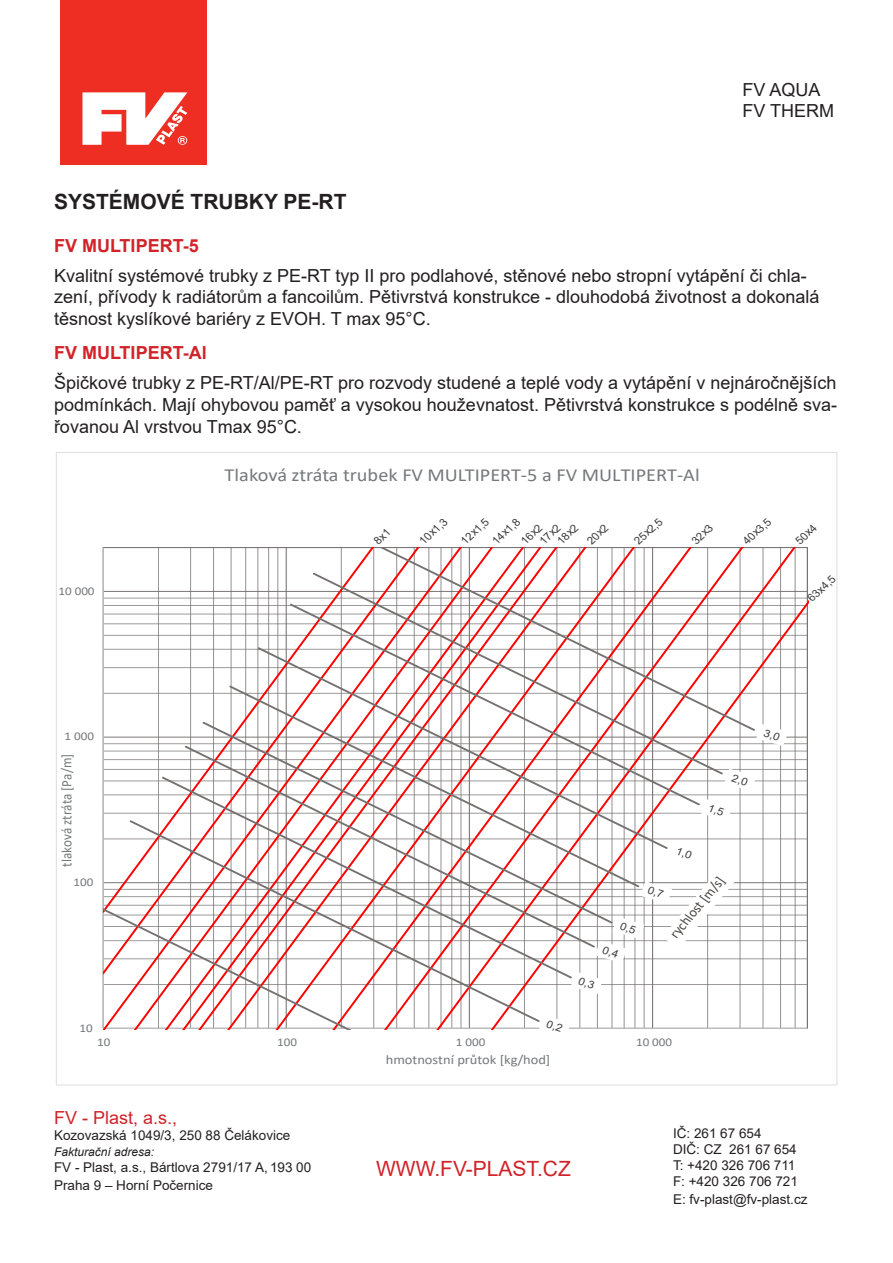
<style>
.page{position:relative;width:893px;height:1263px;background:#fff}
.page>*{position:absolute;margin:0;border:0;box-sizing:border-box;transform-origin:0 0}
.t1{font:700 21px "Arial";color:#231f20}
.t2{font:21px "Arial";color:#d1232a}
.t3{font:18.45px "Calibri";color:#76787b;scale:1.1 1}
.t4{font:18px/21.6px "Arial";color:#231f20}
.t5{font:700 18px "Arial";color:#d1232a}
.t6{font:18px "Arial";color:#d1232a}
.t7{font:14.55px "Calibri";letter-spacing:.005em;color:#76787b;scale:.91 1}
.t8{font:13.95px "Calibri";color:#4d4545}
.t9{font:13.5px/18px "Arial";color:#231f20}
.t10{font:13.2px "Calibri";color:#76787b;scale:1.1 1}
.t11{font:italic 12px "Arial";color:#231f20}
.t12{font:11.85px "Calibri";letter-spacing:.005em;color:#76787b;scale:1.1 1}
.t13{font:10.95px/20.9px "Arial";color:#3d3c3c}
</style>
<div class="page">
<svg style="left:103px;top:547px;width:705px;height:51px"></svg>
<svg style="left:103px;top:598px;width:705px;height:431px"></svg>
<svg style="left:103px;top:893px;width:383px;height:136px"></svg>
<svg style="left:128px;top:819px;width:413px;height:204px"></svg>
<svg style="left:160px;top:775px;width:414px;height:205px"></svg>
<svg style="left:183px;top:744px;width:412px;height:205px"></svg>
<svg style="left:201px;top:720px;width:394px;height:205px"></svg>
<svg style="left:228px;top:684px;width:367px;height:205px"></svg>
<svg style="left:256px;top:646px;width:413px;height:204px"></svg>
<svg style="left:288px;top:602px;width:414px;height:205px"></svg>
<svg style="left:311px;top:571px;width:414px;height:205px"></svg>
<svg style="left:343px;top:547px;width:414px;height:185px"></svg>
<div style="left:60px;top:0;width:147px;height:165px;background:#ee2e22"></div>
<svg style="left:82px;top:92px;width:105px;height:53px"></svg>
<svg style="left:700px;top:799px;width:32px;height:22px"></svg>
<svg style="left:724px;top:769px;width:32px;height:22px"></svg>
<svg style="left:756px;top:724px;width:32px;height:22px"></svg>
<svg style="left:595px;top:842px;width:144px;height:121px"></svg>
<svg style="left:571px;top:972px;width:32px;height:22px"></svg>
<svg style="left:539px;top:1015px;width:32px;height:14px"></svg>
<p class="t4" style="left:743px;top:78px;width:80px">FV AQUA</p>
<p class="t4" style="left:743px;top:100px;width:93px">FV THERM</p>
<p class="t1" style="left:54px;top:187px;width:294px">SYSTÉMOVÉ TRUBKY PE-RT</p>
<p class="t5" style="left:54px;top:233px;width:146px">FV MULTIPERT-5</p>
<p class="t4" style="left:54px;top:264px;width:767px">Kvalitní systémové trubky z PE-RT typ II pro podlahové, stěnové nebo stropní vytápění či chla&shy;zení, přívody k radiátorům a fancoilům. Pětivrstvá konstrukce - dlouhodobá životnost a dokonalá těsnost kyslíkové bariéry z EVOH. T max 95°C.</p>
<p class="t5" style="left:54px;top:340px;width:154px">FV MULTIPERT-Al</p>
<p class="t4" style="left:54px;top:372px;width:785px;text-align:justify">Špičkové trubky z PE-RT/Al/PE-RT pro rozvody studené a teplé vody a vytápění v nejnáročnějších podmínkách. Mají ohybovou paměť a vysokou houževnatost. Pětivrstvá konstrukce s podélně sva&shy;řovanou Al vrstvou Tmax 95°C.</p>
<p class="t12" style="left:58px;top:582px;width:34px">10 000</p>
<p class="t12" style="left:65px;top:728px;width:28px">1 000</p>
<p class="t7" style="left:56px;top:867px;width:126px;rotate:-90deg">tlaková ztráta [Pa/m]</p>
<p class="t12" style="left:73px;top:874px;width:20px">100</p>
<p class="t12" style="left:80px;top:1019px;width:14px">10</p>
<p class="t3" style="left:225px;top:462px;width:433px">Tlaková ztráta trubek FV MULTIPERT-5 a FV MULTIPERT-Al</p>
<p class="t13" style="left:414px;top:534px;width:35px;rotate:-42deg">10x1,3</p>
<p class="t13" style="left:473px;top:518px;width:35px;text-indent:-23px;rotate:-42deg">12x1,5<br>14x1,8</p>
<p class="t13" style="left:516px;top:534px;width:26px;rotate:-42deg">16x2</p>
<p class="t13" style="left:552px;top:534px;width:26px;rotate:-42deg">18x2</p>
<p class="t13" style="left:582px;top:534px;width:26px;rotate:-42deg">20x2</p>
<p class="t13" style="left:629px;top:534px;width:35px;rotate:-42deg">25x2,5</p>
<p class="t13" style="left:687px;top:534px;width:26px;rotate:-42deg">32x3</p>
<p class="t13" style="left:738px;top:534px;width:35px;rotate:-42deg">40x3,5</p>
<p class="t13" style="left:790px;top:534px;width:26px;rotate:-42deg">50x4</p>
<p class="t13" style="left:803px;top:591px;width:35px;rotate:-42deg">63x4,5</p>
<p class="t13" style="left:534px;top:534px;width:26px;rotate:-42deg">17x2</p>
<p class="t8" style="left:665px;top:930px;width:78px;rotate:-50deg">rychlost [m/s]</p>
<p class="t12" style="left:97px;top:1034px;width:14px">10</p>
<p class="t12" style="left:277px;top:1034px;width:20px">100</p>
<p class="t12" style="left:456px;top:1034px;width:28px">1 000</p>
<p class="t12" style="left:636px;top:1034px;width:34px">10 000</p>
<p class="t10" style="left:386px;top:1051px;width:151px">hmotnostní průtok [kg/hod]</p>
<p class="t6" style="left:54px;top:1105px;width:125px">FV - Plast, a.s.,</p>
<p class="t9" style="left:54px;top:1126px;width:238px">Kozovazská 1049/3, 250 88 Čelákovice</p>
<p class="t11" style="left:54px;top:1144px;width:102px">Fakturační adresa:</p>
<p class="t9" style="left:54px;top:1158px;width:259px">FV - Plast, a.s., Bártlova 2791/17 A, 193 00<br>Praha 9 – Horní Počernice</p>
<p class="t2" style="left:376px;top:1154px;width:196px">WWW.FV-PLAST.CZ</p>
<p class="t9" style="left:673px;top:1124px;width:90px">IČ: 261 67 654</p>
<p class="t9" style="left:673px;top:1140px;width:125px">DIČ: CZ 261 67 654</p>
<p class="t9" style="left:673px;top:1156px;width:124px">T: +420 326 706 711</p>
<p class="t9" style="left:673px;top:1172px;width:126px">F: +420 326 706 721</p>
<p class="t9" style="left:673px;top:1190px;width:136px">E: fv-plast@fv-plast.cz</p>
</div>
